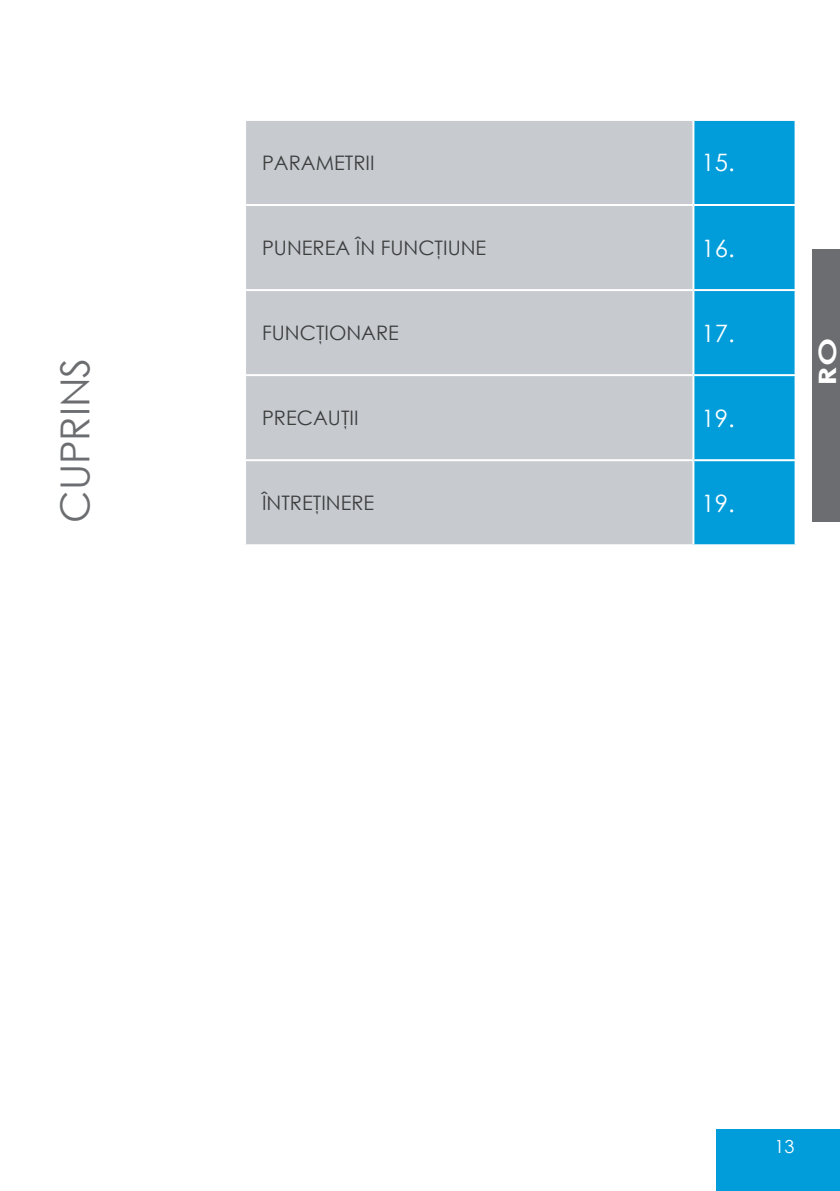
<style>
.page{position:relative;width:840px;height:1191px;background:#fff}
.page>*{position:absolute;margin:0;border:0;box-sizing:border-box;transform-origin:0 0}
.t1{font:40px "Century Gothic";color:#6c6d70}
.t2{font:24px "Century Gothic";color:#fff}
.t3{font:700 24px "Century Gothic";color:#fff;scale:1.4 1}
.t4{font:20px "Century Gothic";color:#3e3e3f}
.t5{font:18px "Century Gothic";color:#fff}
</style>
<div class="page">
<div style="left:716px;top:1129px;width:123px;height:62px;background:#009dda"></div>
<div style="left:246px;top:121px;width:446px;height:423px;background:#c7cbcf"></div>
<svg style="left:694px;top:121px;width:100px;height:423px;background:#0ba1db"></svg>
<hr style="left:244px;top:204px;width:449px;height:2px;background:#fff">
<hr style="left:693px;top:204px;width:103px;height:2px;background:#fff">
<hr style="left:244px;top:289px;width:449px;height:2px;background:#fff">
<hr style="left:693px;top:289px;width:103px;height:2px;background:#fff">
<hr style="left:244px;top:374px;width:449px;height:2px;background:#fff">
<hr style="left:693px;top:374px;width:103px;height:2px;background:#fff">
<hr style="left:244px;top:459px;width:449px;height:2px;background:#fff">
<hr style="left:693px;top:459px;width:103px;height:2px;background:#fff">
<div style="left:812px;top:249px;width:27px;height:273px;background:#6c6d70"></div>
<h1 class="t1" style="left:47px;top:523px;width:167px;rotate:-90deg">CUPRINS</h1>
<p class="t4" style="left:262px;top:149px;width:114px">PARAMETRII</p>
<p class="t2" style="left:701px;top:146px;width:35px">15.</p>
<p class="t4" style="left:262px;top:234px;width:226px">PUNEREA ÎN FUNCŢIUNE</p>
<p class="t2" style="left:701px;top:231px;width:35px">16.</p>
<p class="t4" style="left:262px;top:319px;width:138px">FUNCŢIONARE</p>
<p class="t2" style="left:701px;top:316px;width:35px">17.</p>
<p class="t4" style="left:262px;top:404px;width:98px">PRECAUŢII</p>
<p class="t2" style="left:701px;top:401px;width:35px">19.</p>
<p class="t4" style="left:262px;top:489px;width:114px">ÎNTREŢINERE</p>
<p class="t2" style="left:701px;top:486px;width:35px">19.</p>
<p class="t3" style="left:808px;top:386px;width:36px;rotate:-90deg">RO</p>
<p class="t5" style="left:774px;top:1133px;width:21px">13</p>
</div>
